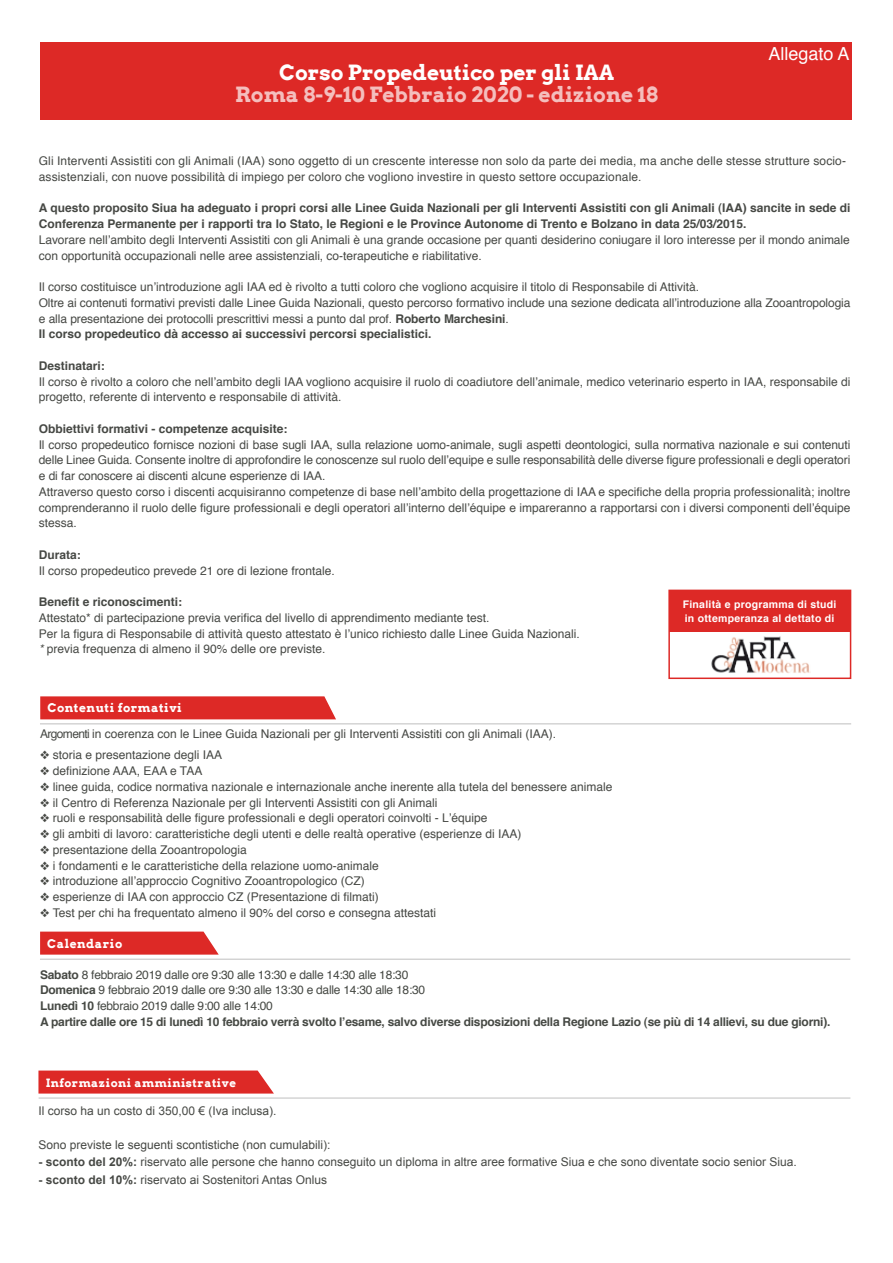
<style>
.page{position:relative;width:893px;height:1263px;background:#fff}
.page>*{position:absolute;margin:0;border:0;box-sizing:border-box;transform-origin:0 0}
.t1{font:700 21px "Arvo";color:rgb(255 255 255/.7)}
.t2{font:700 21px "Arvo";color:#fff}
.t3{font:18px "Helvetica";color:#fff}
.t4{font:12px/15.8px "Helvetica";color:#464844}
.t5{font:700 12px/15.8px "Helvetica";color:#464844}
.t6{font:700 12px/15.8px "Helvetica";letter-spacing:-.02em;color:#464944}
.t7{font:12px "Arial";color:#464844}
.t8{font:700 12px "Arvo";letter-spacing:.04em;color:#fff}
.t9{font:700 11.4px "Arvo";letter-spacing:.04em;color:#fff}
.t10{font:700 10.5px/14.9px "Helvetica";letter-spacing:.025em;color:#fff}
.s1{font-weight:700}
.s2{font-style:italic}
.s3{font-family:"Myriad Pro"}
.s4{font-weight:400}
</style>
<div class="page">
<div style="left:40px;top:43px;width:812px;height:77px;background:#dd2926"></div>
<div style="left:669px;top:590px;width:182px;height:41px;background:#dd2926"></div>
<div style="left:668px;top:590px;width:183px;height:89px;border:2px solid #dd2926"></div>
<img style="left:711px;top:636px;width:99px;height:38px">
<svg style="left:38px;top:1070px;width:236px;height:23px;background:#df3633"></svg>
<hr style="left:39px;top:1097px;width:811px;height:2px;background:#222323">
<div style="left:40px;top:696px;width:296px;height:23px;background:#dd2926"></div>
<hr style="left:40px;top:723px;width:811px;height:1px;background:#222323">
<svg style="left:40px;top:931px;width:179px;height:24px;background:#df3a38"></svg>
<hr style="left:40px;top:958px;width:810px;height:2px;background:#232323">
<h1 class="t2" style="left:279px;top:59px;width:336px">Corso Propedeutico per gli IAA</h1>
<h1 class="t1" style="left:235px;top:81px;width:424px">Roma 8-9-10 Febbraio 2020 - edizione 18</h1>
<h2 class="t3" style="left:768px;top:40px;width:83px">Allegato A</h2>
<p class="t4" style="left:39px;top:153px;width:809px">Gli Interventi Assistiti con gli Animali (IAA) sono oggetto di un crescente interesse non solo da parte dei media, ma anche delle stesse strutture socio&shy;assistenziali, con nuove possibilità di impiego per coloro che vogliono investire in questo settore occupazionale.</p>
<p class="t5" style="left:39px;top:200px;width:813px">A questo proposito Siua ha adeguato i propri corsi alle Linee Guida Nazionali per gli Interventi Assistiti con gli Animali (IAA) sancite in sede di<br>Conferenza Permanente per i rapporti tra lo Stato, le Regioni e le Province Autonome di Trento e Bolzano in data 25/03/2015.</p>
<p class="t4" style="left:39px;top:232px;width:813px">Lavorare nell’ambito degli Interventi Assistiti con gli Animali è una grande occasione per quanti desiderino coniugare il loro interesse per il mondo animale con opportunità occupazionali nelle aree assistenziali, co-terapeutiche e riabilitative.</p>
<p class="t4" style="left:39px;top:279px;width:813px">Il corso costituisce un’introduzione agli IAA ed è rivolto a tutti coloro che vogliono acquisire il titolo di Responsabile di Attività.<br>Oltre ai contenuti formativi previsti dalle Linee Guida Nazionali, questo percorso formativo include una sezione dedicata all’introduzione alla Zooantropologia e alla presentazione dei protocolli prescrittivi messi a punto dal prof. <span class="s1">Roberto Marchesini</span>.<br><span class="s1">Il corso propedeutico dà accesso ai successivi percorsi specialistici.</span></p>
<p class="t5" style="left:39px;top:358px;width:68px">Destinatari:</p>
<p class="t4" style="left:39px;top:374px;width:813px">Il corso è rivolto a coloro che nell’ambito degli IAA vogliono acquisire il ruolo di coadiutore dell’animale, medico veterinario esperto in IAA, responsabile di progetto, referente di intervento e responsabile di attività.</p>
<p class="t5" style="left:39px;top:421px;width:250px">Obbiettivi formativi - competenze acquisite:</p>
<p class="t4" style="left:39px;top:437px;width:813px">Il corso propedeutico fornisce nozioni di base sugli IAA, sulla relazione uomo-animale, sugli aspetti deontologici, sulla normativa nazionale e sui contenuti delle Linee Guida. Consente inoltre di approfondire le conoscenze sul ruolo dell’equipe e sulle responsabilità delle diverse figure professionali e degli operatori e di far conoscere ai discenti alcune esperienze di IAA.<br>Attraverso questo corso i discenti acquisiranno competenze di base nell’ambito della progettazione di IAA e specifiche della propria professionalità; inoltre comprenderanno il ruolo delle figure professionali e degli operatori all’interno dell’équipe e impareranno a rapportarsi con i diversi componenti dell’équipe stessa.</p>
<p class="t5" style="left:39px;top:547px;width:44px">Durata:</p>
<p class="t4" style="left:39px;top:563px;width:298px">Il corso propedeutico prevede 21 ore di lezione frontale.</p>
<p class="t5" style="left:39px;top:594px;width:145px">Benefit e riconoscimenti:</p>
<p class="t4" style="left:39px;top:610px;width:542px">Attestato* di partecipazione previa verifica del livello di apprendimento mediante test.<br>Per la figura di Responsabile di attività questo attestato è l’unico richiesto dalle Linee Guida Nazionali. <span class="s2">*</span> previa frequenza di almeno il 90% delle ore previste.</p>
<p class="t10" style="left:683px;top:597px;width:155px">Finalità e programma di studi in ottemperanza al dettato di</p>
<p class="t8" style="left:47px;top:700px;width:136px">Contenuti formativi</p>
<p class="t4" style="left:40px;top:726px;width:518px">Argomenti in coerenza con le Linee Guida Nazionali per gli Interventi Assistiti con gli Animali (IAA).</p>
<p class="t4" style="left:40px;top:748px;width:184px">❖ storia e presentazione degli IAA</p>
<p class="t4" style="left:40px;top:763px;width:164px">❖ definizione AAA, EAA e TAA</p>
<p class="t4" style="left:40px;top:779px;width:574px">❖ <span class="s3">l</span>inee guida, codice normativa nazionale e internazionale anche inerente alla tutela del benessere animale</p>
<p class="t4" style="left:40px;top:795px;width:399px">❖ il Centro di Referenza Nazionale per gli Interventi Assistiti con gli Animali</p>
<p class="t4" style="left:40px;top:811px;width:449px">❖ ruoli e responsabilità delle figure professionali e degli operatori coinvolti - L’équipe</p>
<p class="t4" style="left:40px;top:826px;width:483px">❖ gli ambiti di lavoro: caratteristiche degli utenti e delle realtà operative (esperienze di IAA)</p>
<p class="t4" style="left:40px;top:842px;width:208px">❖ presentazione della Zooantropologia</p>
<p class="t4" style="left:40px;top:858px;width:340px">❖ i fondamenti e le caratteristiche della relazione uomo-animale</p>
<p class="t4" style="left:40px;top:874px;width:326px">❖ introduzione all’approccio Cognitivo Zooantropologico (CZ)</p>
<p class="t4" style="left:40px;top:889px;width:340px">❖ esperienze di IAA con approccio CZ (Presentazione di filmati)</p>
<p class="t4" style="left:40px;top:905px;width:398px">❖ Test per chi ha frequentato almeno il 90% del corso e consegna attestati</p>
<p class="t8" style="left:47px;top:936px;width:76px">Calendario</p>
<p class="t6" style="left:40px;top:967px;width:792px">Sabato <span class="s4">8 febbraio 2019 dalle ore 9:30 alle 13:30 e dalle 14:30 alle 18:30<br></span>Domenica <span class="s4">9 febbraio 2019 dalle ore 9:30 alle 13:30 e dalle 14:30 alle 18:30<br></span>Lunedì 10 <span class="s4">febbraio 2019 dalle 9:00 alle 14:00<br></span>A partire dalle ore 15 di lunedì 10 febbraio verrà svolto l’esame, salvo diverse disposizioni della Regione Lazio (se più di 14 allievi, su due giorni).</p>
<p class="t9" style="left:46px;top:1075px;width:192px">Informazioni amministrative</p>
<p class="t7" style="left:38px;top:1103px;width:240px">Il corso ha un costo di 350,00 € (Iva inclusa).</p>
<p class="t7" style="left:38px;top:1137px;width:294px">Sono previste le seguenti scontistiche (non cumulabili):</p>
<p class="t7" style="left:38px;top:1154px;width:760px"><span class="s1">- sconto del 20%:</span> riservato alle persone che hanno conseguito un diploma in altre aree formative Siua e che sono diventate socio senior Siua.</p>
<p class="t7" style="left:38px;top:1171px;width:290px"><span class="s1">- sconto del 10%:</span> riservato ai Sostenitori Antas Onlus</p>
</div>
